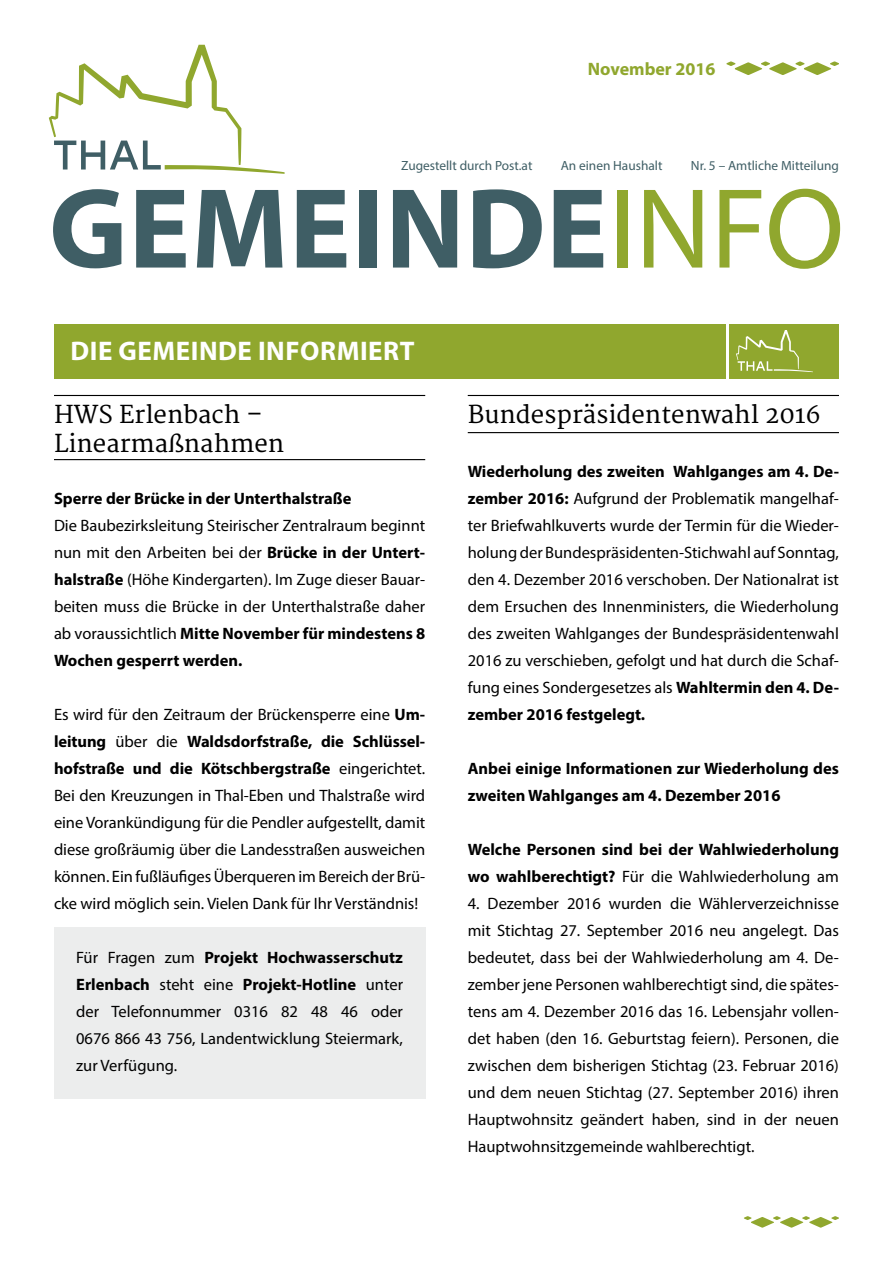
<style>
.page{position:relative;width:893px;height:1263px;background:#fff}
.page>*{position:absolute;margin:0;border:0;box-sizing:border-box;transform-origin:0 0}
.t1{font:700 115.05px "Myriad Pro";letter-spacing:.005em;color:#3f5e65}
.t2{font:700 27px "Myriad Pro";letter-spacing:.02em;color:#fff}
.t3{font:24px/28.8px "Merriweather";color:#000}
.t4{font:700 18px "Myriad Pro";color:#90a72e}
.t5{font:16.5px/27px "Myriad Pro";color:#000;text-align:justify}
.t6{font:700 16.5px/27px "Myriad Pro";color:#000}
.t7{font:13.35px "Myriad Pro";color:#3f5e65}
.s1{font-weight:400;color:#90a72e}
.s2{font-weight:700}
.s3{font-weight:400}
</style>
<div class="page">
<svg style="left:744px;top:1216px;width:95px;height:11px"></svg>
<div style="left:54px;top:927px;width:371px;height:171px;background:#eceded"></div>
<svg style="left:49px;top:45px;width:236px;height:129px"></svg>
<svg style="left:726px;top:62px;width:113px;height:13px"></svg>
<div style="left:54px;top:324px;width:672px;height:54px;background:#90a72e"></div>
<div style="left:729px;top:324px;width:110px;height:54px;background:#90a72e"></div>
<svg style="left:736px;top:330px;width:77px;height:42px"></svg>
<hr style="left:54px;top:395px;width:371px;height:1px;background:#000">
<hr style="left:468px;top:395px;width:371px;height:1px;background:#000">
<hr style="left:54px;top:459px;width:371px;height:1px;background:#000">
<hr style="left:468px;top:432px;width:371px;height:1px;background:#000">
<p class="t4" style="left:588px;top:57px;width:129px">November 2016</p>
<p class="t7" style="left:401px;top:157px;width:133px">Zugestellt durch Post.at</p>
<p class="t7" style="left:561px;top:157px;width:103px">An einen Haushalt</p>
<p class="t7" style="left:691px;top:157px;width:150px">Nr. 5 – Amtliche Mitteilung</p>
<h1 class="t1" style="left:49px;top:154px;width:797px">GEMEINDE<span class="s1">INFO</span></h1>
<h2 class="t2" style="left:71px;top:333px;width:345px">DIE GEMEINDE INFORMIERT</h2>
<h2 class="t2" style="left:257px;top:333px;width:178px">THAL SUCH ...</h2>
<h3 class="t3" style="left:54px;top:401px;width:232px">HWS Erlenbach –<br>Linearmaßnahmen</h3>
<p class="t6" style="left:54px;top:484px;width:299px">Sperre der Brücke in der Unterthalstraße</p>
<p class="t5" style="left:54px;top:512px;width:373px">Die Baubezirksleitung Steirischer Zentralraum beginnt nun mit den Arbeiten bei der <span class="s2">Brücke in der Untert&shy;halstraße</span> (Höhe Kindergarten). Im Zuge dieser Bauar&shy;beiten muss die Brücke in der Unterthalstraße daher ab voraussichtlich <span class="s2">Mitte November für mindestens 8<br>Wochen gesperrt werden.</span></p>
<p class="t5" style="left:54px;top:701px;width:373px">Es wird für den Zeitraum der Brückensperre eine <span class="s2">Um&shy;leitung</span> über die <span class="s2">Waldsdorfstraße, die Schlüssel&shy;hofstraße und die Kötschbergstraße</span> eingerichtet.<br>Bei den Kreuzungen in Thal-Eben und Thalstraße wird eine Vorankündigung für die Pendler aufgestellt, damit diese großräumig über die Landesstraßen ausweichen können. Ein fußläufiges Überqueren im Bereich der Brü&shy;cke wird möglich sein. Vielen Dank für Ihr Verständnis!</p>
<p class="t5" style="left:76px;top:944px;width:328px">Für Fragen zum <span class="s2">Projekt Hochwasserschutz Erlenbach</span> steht eine <span class="s2">Projekt-Hotline</span> unter der Telefonnummer 0316 82 48 46 oder 0676 866 43 756, Landentwicklung Steiermark, zur Verfügung.</p>
<h3 class="t3" style="left:468px;top:401px;width:354px">Bundespräsidentenwahl 2016</h3>
<p class="t5" style="left:468px;top:458px;width:373px"><span class="s2">Wiederholung des zweiten Wahlganges am 4. De&shy;zember 2016:</span> Aufgrund der Problematik mangelhaf&shy;ter Briefwahlkuverts wurde der Termin für die Wieder&shy;holung der Bundespräsidenten-Stichwahl auf Sonntag, den 4. Dezember 2016 verschoben. Der Nationalrat ist dem Ersuchen des Innenministers, die Wiederholung des zweiten Wahlganges der Bundespräsidentenwahl 2016 zu verschieben, gefolgt und hat durch die Schaf&shy;fung eines Sondergesetzes als <span class="s2">Wahltermin den 4. De&shy;zember 2016 festgelegt.</span></p>
<p class="t6" style="left:468px;top:754px;width:373px">Anbei einige Informationen zur Wiederholung des zweiten Wahlganges am 4. Dezember 2016</p>
<p class="t6" style="left:468px;top:835px;width:373px">Welche Personen sind bei der Wahlwiederholung wo wahlberechtigt? <span class="s3">Für die Wahlwiederholung am</span></p>
<p class="t5" style="left:468px;top:890px;width:373px">4. Dezember 2016 wurden die Wählerverzeichnisse mit Stichtag 27. September 2016 neu angelegt. Das bedeutet, dass bei der Wahlwiederholung am 4. De&shy;zember jene Personen wahlberechtigt sind, die spätes&shy;tens am 4. Dezember 2016 das 16. Lebensjahr vollen&shy;det haben (den 16. Geburtstag feiern). Personen, die zwischen dem bisherigen Stichtag (23. Februar 2016) und dem neuen Stichtag (27. September 2016) ihren Hauptwohnsitz geändert haben, sind in der neuen Hauptwohnsitzgemeinde wahlberechtigt.</p>
</div>
